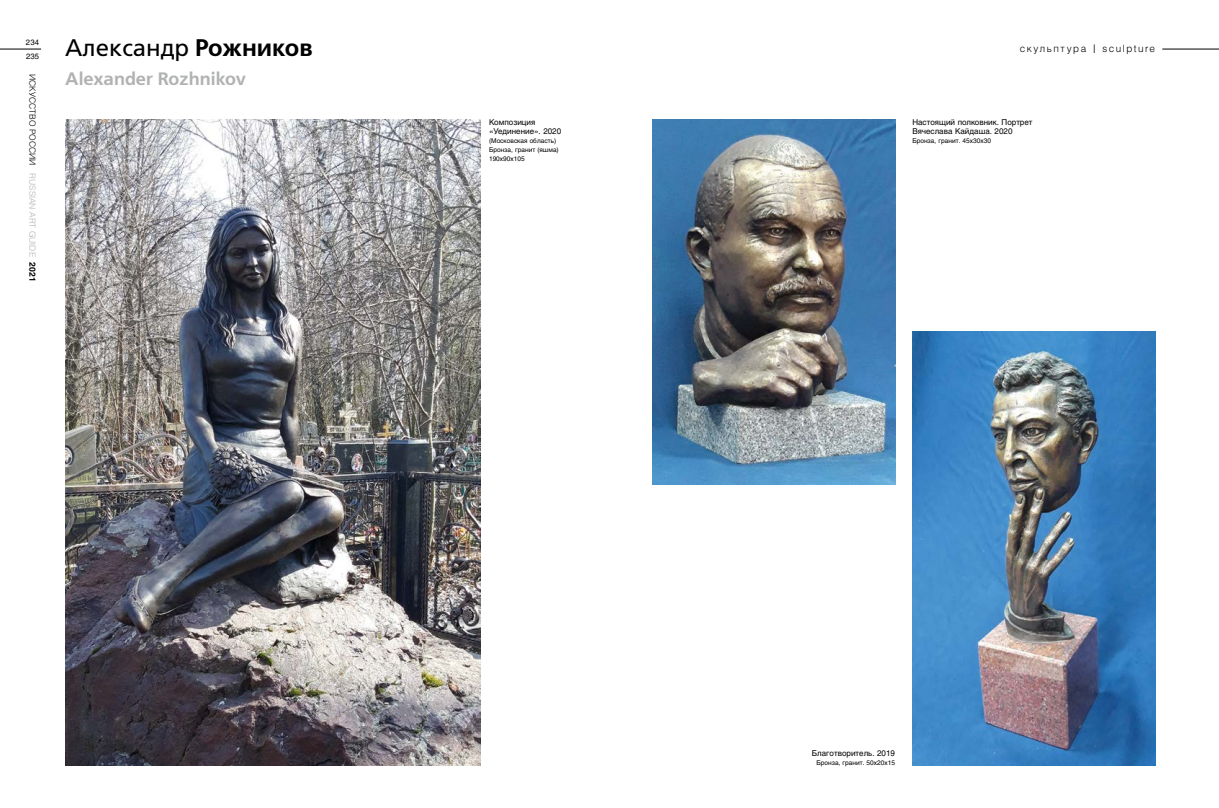
<style>
.page{position:relative;width:1219px;height:808px;background:#fff}
.page>*{position:absolute;margin:0;border:0;box-sizing:border-box;transform-origin:0 0}
.t1{font:24px "Free Set C";color:#000}
.t2{font:18px "Free Set Demi C";color:#b1b2b3}
.t3{font:10px "Helios Light C";letter-spacing:.15em;color:#000}
.t4{font:8.5px "Helios Light C";color:#000}
.t5{font:8px/9px "Helios C";color:#000}
.t6{font:7.6px/14.8px "Helios C";letter-spacing:.02em;color:#000}
.t7{font:6.5px/9px "Helios C";color:#000}
.s1{color:#b1b2b3}
.s2{font-family:"Helios C";font-weight:700}
.s3{font-family:"Free Set Demi C"}
.s4{font-size:11.5px}
</style>
<div class="page">
<hr style="left:0;top:49px;width:41px;height:1px;background:#000">
<hr style="left:1162px;top:49px;width:57px;height:1px;background:#000">
<img style="left:65px;top:119px;width:415px;height:646px">
<img style="left:652px;top:119px;width:243px;height:366px">
<img style="left:912px;top:332px;width:243px;height:433px">
<p class="t6" style="left:26px;top:34px;width:15px">234<br>235</p>
<p class="t4" style="left:38px;top:74px;width:209px;rotate:90deg">ИСКУССТВО РОССИИ <span class="s1">RUSSIAN ART GUIDE</span> <span class="s2">2021</span></p>
<h1 class="t1" style="left:65px;top:35px;width:249px">Александр <span class="s3">Рожников</span></h1>
<h2 class="t2" style="left:65px;top:68px;width:182px">Alexander Rozhnikov</h2>
<p class="t5" style="left:489px;top:118px;width:74px">Композиция «Уединение». 2020</p>
<p class="t7" style="left:489px;top:136px;width:71px">(Московская область)<br>Бронза, гранит (яшма)<br>190х90х105</p>
<p class="t3" style="left:1020px;top:42px;width:137px">скульптура <span class="s4">|</span> sculpture</p>
<p class="t5" style="left:912px;top:118px;width:122px">Настоящий полковник. Портрет<br>Вячеслава Кайдаша. 2020</p>
<p class="t7" style="left:912px;top:136px;width:80px">Бронза, гранит. 45х30х30</p>
<p class="t5" style="left:812px;top:749px;width:85px">Благотворитель. 2019</p>
<p class="t7" style="left:816px;top:758px;width:80px">Бронза, гранит. 50х20х15</p>
</div>
